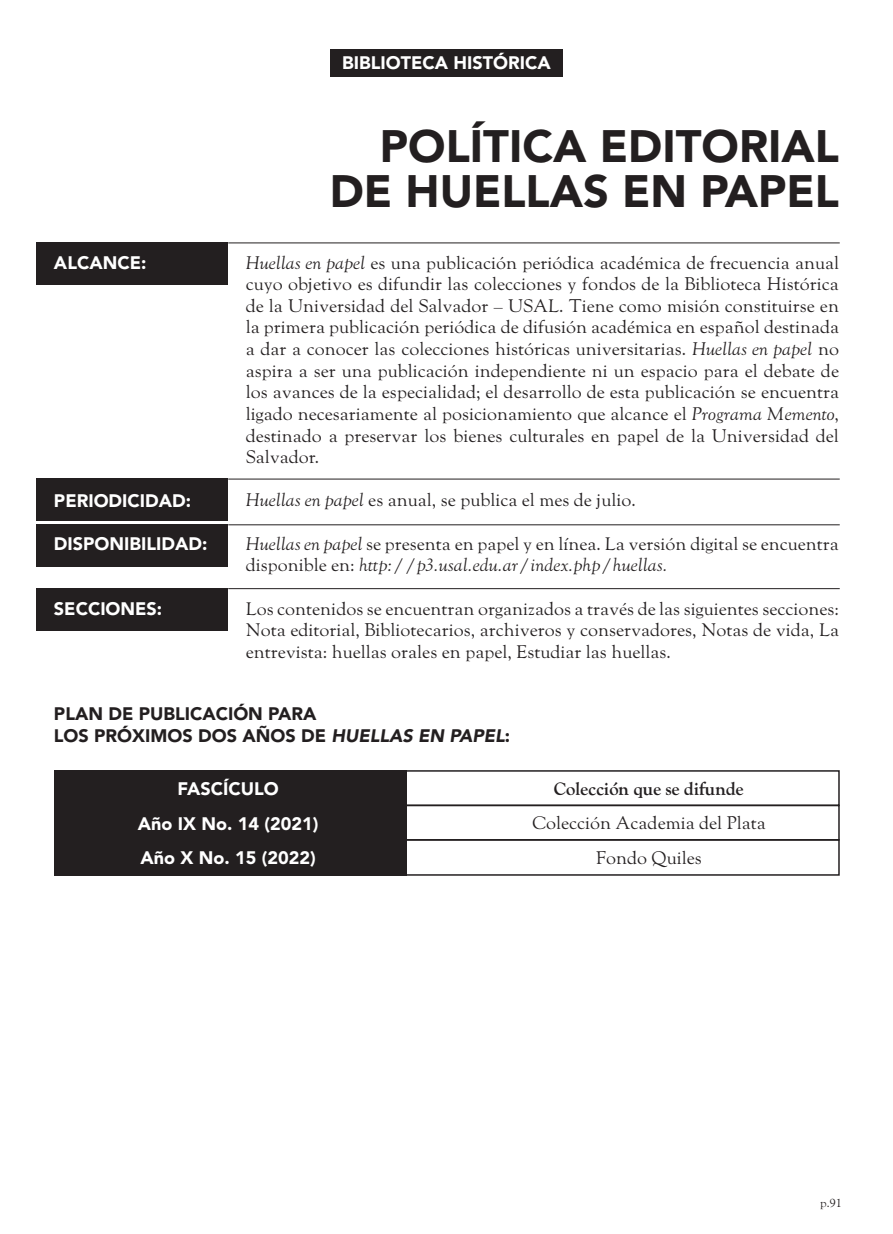
<style>
.page{position:relative;width:893px;height:1234px;background:#fff}
.page>*{position:absolute;margin:0;border:0;box-sizing:border-box;transform-origin:0 0}
.t1{font:900 45px/45px "Avenir LT Std";color:#231f20;text-align:right}
.t2{font:18px/21.6px "LTC Goudy Oldstyle Pro";color:#231f20;text-align:justify}
.t3{font:900 18px/34.3px "Avenir LT Std";color:#fff;text-align:center}
.t4{font:900 18px/21.6px "Avenir LT Std";color:#231f20}
.t5{font:700 18px "LTC Goudy Oldstyle Pro";color:#231f20}
.t6{font:12px "LTC Goudy Oldstyle Pro";color:#231f20}
.s1{font-style:italic}
</style>
<div class="page">
<div style="left:330px;top:49px;width:232px;height:28px;background:#231f20"></div>
<div style="left:36px;top:242px;width:192px;height:43px;background:#231f20"></div>
<div style="left:36px;top:478px;width:192px;height:43px;background:#231f20"></div>
<div style="left:36px;top:524px;width:192px;height:43px;background:#231f20"></div>
<div style="left:36px;top:588px;width:192px;height:42px;background:#231f20"></div>
<div style="left:54px;top:770px;width:352px;height:105px;background:#231f20"></div>
<div style="left:405px;top:770px;width:435px;height:36px;border:2px solid #231f20"></div>
<div style="left:405px;top:804px;width:435px;height:36px;border:2px solid #231f20"></div>
<div style="left:405px;top:838px;width:435px;height:37px;border:2px solid #231f20"></div>
<hr style="left:228px;top:242px;width:612px;height:1px;background:#231f20">
<hr style="left:228px;top:478px;width:612px;height:1px;background:#231f20">
<hr style="left:228px;top:524px;width:612px;height:1px;background:#231f20">
<hr style="left:228px;top:588px;width:612px;height:1px;background:#231f20">
<p class="t3" style="left:342px;top:45px;width:210px">BIBLIOTECA HISTÓRICA</p>
<p class="t3" style="left:54px;top:245px;width:94px">ALCANCE:</p>
<p class="t3" style="left:54px;top:483px;width:139px">PERIODICIDAD:</p>
<p class="t3" style="left:54px;top:526px;width:155px">DISPONIBILIDAD:</p>
<p class="t3" style="left:54px;top:591px;width:110px">SECCIONES:</p>
<h1 class="t1" style="left:330px;top:123px;width:511px">POLÍTICA EDITORIAL<br>DE HUELLAS EN PAPEL</h1>
<p class="t2" style="left:246px;top:252px;width:595px"><span class="s1">Huellas en papel</span> es una publicación periódica académica de frecuencia anual cuyo objetivo es difundir las colecciones y fondos de la Biblioteca Histórica de la Universidad del Salvador – USAL. Tiene como misión constituirse en la primera publicación periódica de difusión académica en español destinada a dar a conocer las colecciones históricas universitarias. <span class="s1">Huellas en papel</span> no aspira a ser una publicación independiente ni un espacio para el debate de los avances de la especialidad; el desarrollo de esta publicación se encuentra ligado necesariamente al posicionamiento que alcance el <span class="s1">Programa Memento</span>, destinado a preservar los bienes culturales en papel de la Universidad del Salvador.</p>
<p class="t2" style="left:246px;top:489px;width:392px"><span class="s1">Huellas en papel</span> es anual, se publica el mes de julio.</p>
<p class="t2" style="left:246px;top:533px;width:595px"><span class="s1">Huellas en papel</span> se presenta en papel y en línea. La versión digital se encuentra disponible en: <span class="s1">http://p3.usal.edu.ar/index.php/huellas.</span></p>
<p class="t2" style="left:246px;top:597px;width:595px">Los contenidos se encuentran organizados a través de las siguientes secciones:<br>Nota editorial, Bibliotecarios, archiveros y conservadores, Notas de vida, La entrevista: huellas orales en papel, Estudiar las huellas.</p>
<p class="t4" style="left:54px;top:702px;width:458px">PLAN DE PUBLICACIÓN PARA<br>LOS PRÓXIMOS DOS AÑOS DE <span class="s1">HUELLAS EN PAPEL</span>:</p>
<p class="t3" style="left:138px;top:771px;width:182px">FASCÍCULO<br>Año IX No. 14 (2021)<br>Año X No. 15 (2022)</p>
<p class="t5" style="left:554px;top:777px;width:191px">Colección que se difunde</p>
<p class="t2" style="left:532px;top:806px;width:235px;line-height:34.3px;text-align:center">Colección Academia del Plata<br>Fondo Quiles</p>
<p class="t6" style="left:820px;top:1195px;width:23px">p.91</p>
</div>
